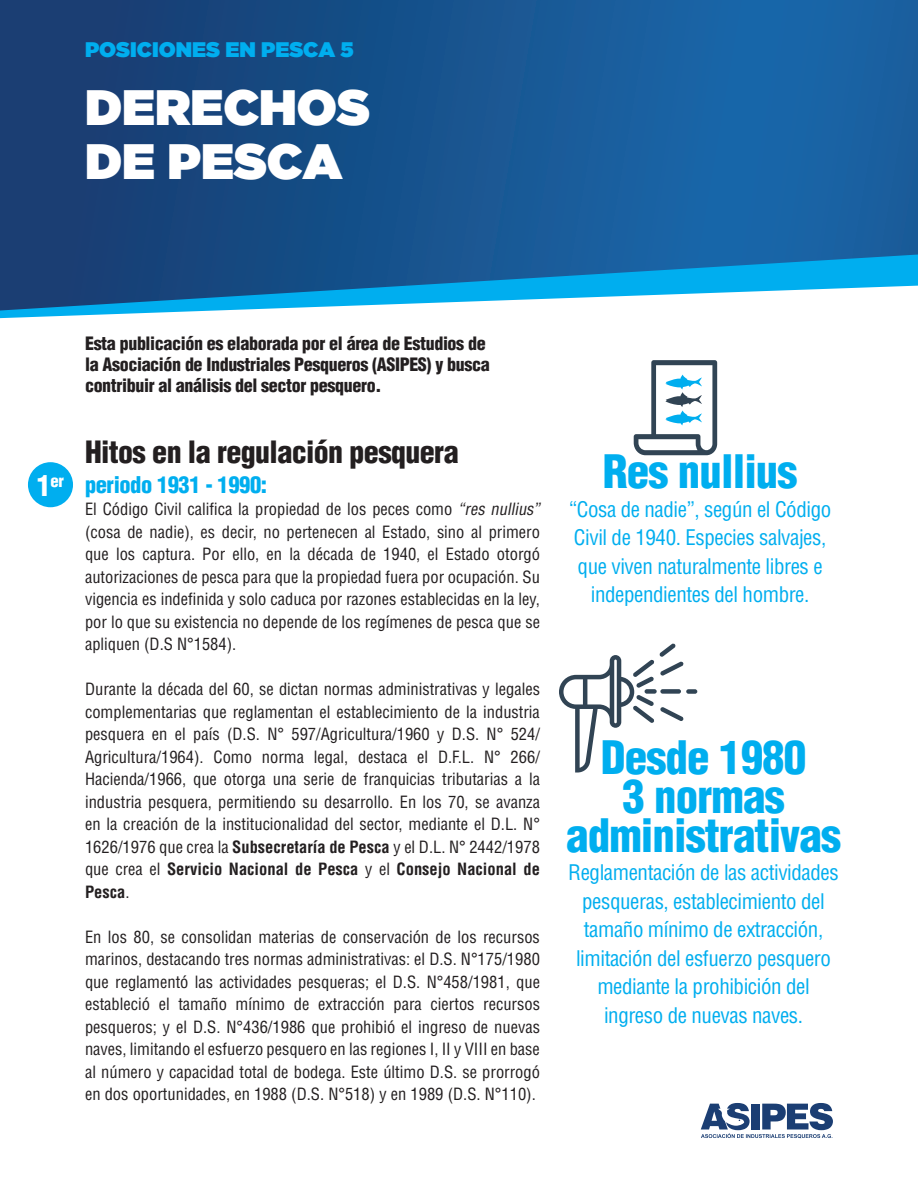
<style>
.page{position:relative;width:918px;height:1188px;background:#fff}
.page>*{position:absolute;margin:0;border:0;box-sizing:border-box;transform-origin:0 0}
.t1{font:49.5px/54px "Gotham Ultra";color:#fff}
.t2{font:900 condensed 45px/39px "Helvetica";letter-spacing:-.02em;color:#00aeef;text-align:center}
.t3{font:900 condensed 30px "Helvetica";letter-spacing:-.02em;color:#231f20}
.t4{font:900 condensed 22.5px "Helvetica";letter-spacing:-.02em;color:#00aeef}
.t5{font:condensed 21px/28.5px "Helvetica";letter-spacing:-.02em;color:#00aeef;text-align:center}
.t6{font:21px "Gotham Ultra";color:#00aeef}
.t7{font:900 condensed 18px/21px "Helvetica";letter-spacing:-.02em;color:#231f20}
.t8{font:900 condensed 16.65px "Helvetica";color:#fff}
.t9{font:condensed 16.5px/22.5px "Helvetica";color:#231f20;text-align:justify}
.s1{font-size:28.5px}
.s2{font-style:italic}
.s3{font-weight:700}
</style>
<div class="page">
<svg style="left:0;top:311px;width:201px;height:8px"></svg>
<svg style="left:0;top:0;width:918px;height:311px;background:#1e5d97"></svg>
<svg style="left:701px;top:1103px;width:132px;height:35px"></svg>
<svg style="left:634px;top:360px;width:83px;height:95px"></svg>
<svg style="left:559px;top:643px;width:125px;height:130px"></svg>
<div style="left:645px;top:689px;width:12px;height:5px;background:#314454;border-radius:2px"></div>
<div style="left:660px;top:689px;width:21px;height:5px;background:#314454;border-radius:2px"></div>
<div style="left:686px;top:689px;width:11px;height:5px;background:#314454;border-radius:2px"></div>
<div style="left:28px;top:462px;width:45px;height:45px;background:#00aeef;border-radius:50%"></div>
<p class="t6" style="left:85px;top:38px;width:270px">POSICIONES EN PESCA 5</p>
<h1 class="t1" style="left:85px;top:79px;width:286px">DERECHOS<br>DE PESCA</h1>
<p class="t8" style="left:37px;top:470px;width:29px"><span class="s1">1</span>er</p>
<p class="t7" style="left:85px;top:333px;width:406px">Esta publicación es elaborada por el área de Estudios de la Asociación de Industriales Pesqueros (ASIPES) y busca contribuir al análisis del sector pesquero.</p>
<h3 class="t3" style="left:85px;top:433px;width:375px">Hitos en la regulación pesquera</h3>
<h3 class="t4" style="left:85px;top:470px;width:184px">periodo 1931 - 1990:</h3>
<p class="t9" style="left:85px;top:498px;width:460px;text-align:left">El Código Civil califica la propiedad de los peces como <span class="s2">“res nullius” </span>(cosa de nadie), es decir, no pertenecen al Estado, sino al primero que los captura. Por ello, en la década de 1940, el Estado otorgó autorizaciones de pesca para que la propiedad fuera por ocupación. Su vigencia es indefinida y solo caduca por razones establecidas en la ley, por lo que su existencia no depende de los regímenes de pesca que se apliquen (D.S N°1584).</p>
<p class="t9" style="left:85px;top:678px;width:457px">Durante la década del 60, se dictan normas administrativas y legales complementarias que reglamentan el establecimiento de la industria pesquera en el país (D.S. N° 597/Agricultura/1960 y D.S. N° 524/ Agricultura/1964). Como norma legal, destaca el D.F.L. N° 266/ Hacienda/1966, que otorga una serie de franquicias tributarias a la industria pesquera, permitiendo su desarrollo. En los 70, se avanza en la creación de la institucionalidad del sector, mediante el D.L. N° 1626/1976 que crea la <span class="s3">Subsecretaría de Pesca</span> y el D.L. N° 2442/1978 que crea el <span class="s3">Servicio Nacional de Pesca</span> y el <span class="s3">Consejo Nacional de Pesca</span>.</p>
<p class="t9" style="left:85px;top:926px;width:456px">En los 80, se consolidan materias de conservación de los recursos marinos, destacando tres normas administrativas: el D.S. N°175/1980 que reglamentó las actividades pesqueras; el D.S. N°458/1981, que estableció el tamaño mínimo de extracción para ciertos recursos pesqueros; y el D.S. N°436/1986 que prohibió el ingreso de nuevas naves, limitando el esfuerzo pesquero en las regiones I, II y VIII en base al número y capacidad total de bodega. Este último D.S. se prorrogó en dos oportunidades, en 1988 (D.S. N°518) y en 1989 (D.S. N°110).</p>
<h2 class="t2" style="left:603px;top:452px;width:196px">Res nullius</h2>
<p class="t5" style="left:569px;top:495px;width:264px">“Cosa de nadie”, según el Código<br>Civil de 1940. Especies salvajes, que viven naturalmente libres e independientes del hombre.</p>
<h2 class="t2" style="left:566px;top:737px;width:276px">Desde 1980<br>3 normas administrativas</h2>
<p class="t5" style="left:568px;top:858px;width:272px">Reglamentación de las actividades pesqueras, establecimiento del tamaño mínimo de extracción, limitación del esfuerzo pesquero mediante la prohibición del ingreso de nuevas naves.</p>
</div>
